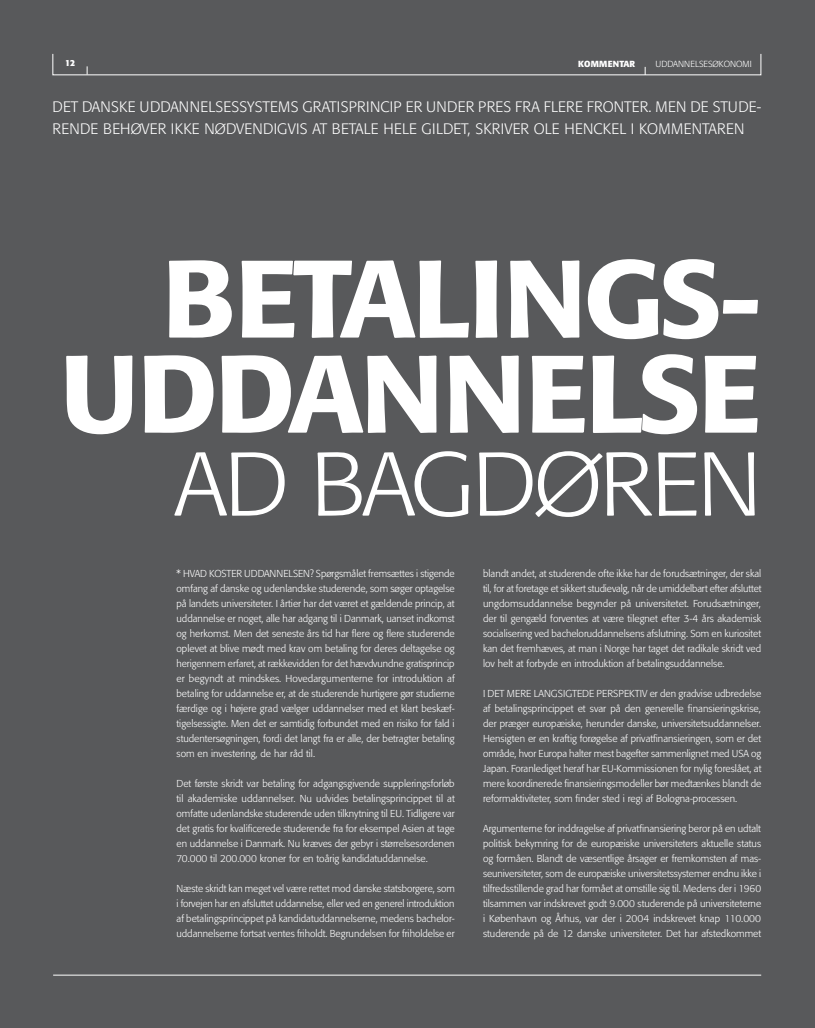
<style>
.page{position:relative;width:815px;height:1028px;background:#58595b}
.page>*{position:absolute;margin:0;border:0;box-sizing:border-box;transform-origin:0 0}
.t1{font:500 108.75px/95px "Formata";letter-spacing:-.03em;color:#fff;text-align:right;scale:1.05 1}
.t2{font:300 89.38px "Formata";letter-spacing:-.03em;color:#fff;scale:1.05 1}
.t3{font:300 15px "Formata";letter-spacing:.03em;color:#fff}
.t4{font:300 10px/15px "Formata";color:#fff;text-align:justify}
.t5{font:300 8.75px "Formata";color:#fff}
.t6{font:700 8.75px "Formata";letter-spacing:.02em;color:#fff}
</style>
<div class="page">
<hr style="left:53px;top:974px;width:708px;height:1px;background:#fff">
<div style="left:53px;top:54px;width:708px;height:21px;border:1px solid #fff"></div>
<p class="t6" style="left:65px;top:57px;width:6px">12</p>
<p class="t6" style="left:578px;top:59px;width:58px">KOMMENTAR</p>
<p class="t5" style="left:655px;top:59px;width:98px">UDDANNELSESØKONOMI</p>
<p class="t3" style="left:53px;top:98px;width:40px">Det danske</p>
<p class="t3" style="left:140px;top:98px;width:10px">uddannelsessystems</p>
<p class="t3" style="left:302px;top:98px;width:9px">gratisprincip</p>
<p class="t3" style="left:406px;top:98px;width:31px">er under</p>
<p class="t3" style="left:478px;top:98px;width:9px">pres</p>
<p class="t3" style="left:515px;top:98px;width:9px">fra</p>
<p class="t3" style="left:544px;top:98px;width:9px">flere</p>
<p class="t3" style="left:587px;top:98px;width:10px">fronter</p>
<p class="t3" style="left:648px;top:98px;width:74px">. Mendestude</p>
<p class="t3" style="left:757px;top:98px;width:6px">-</p>
<p class="t3" style="left:53px;top:120px;width:10px">rende</p>
<p class="t3" style="left:103px;top:120px;width:10px">behøver</p>
<p class="t3" style="left:171px;top:120px;width:8px">ikke</p>
<p class="t3" style="left:204px;top:120px;width:10px">nødvendigvis</p>
<p class="t3" style="left:312px;top:120px;width:29px">at betale</p>
<p class="t3" style="left:383px;top:120px;width:9px">hele</p>
<p class="t3" style="left:422px;top:120px;width:9px">gildet</p>
<p class="t3" style="left:468px;top:120px;width:17px">, skriver</p>
<p class="t3" style="left:534px;top:120px;width:51px">Ole Henckel</p>
<p class="t3" style="left:631px;top:120px;width:19px">i kommentaren</p>
<p class="t1" style="left:60px;top:251px;width:670px">BETALINGS-<br>UDDANNELSE</p>
<p class="t2" style="left:174px;top:432px;width:561px">AD BAGDØREN</p>
<p class="t4" style="left:177px;top:566px;width:280px">* HVAD KOSTER UDDANNELSEN? Spørgsmålet fremsættes i stigende omfang af danske og udenlandske studerende, som søger optagelse på landets universiteter. I årtier har det været et gældende princip, at uddannelse er noget, alle har adgang til i Danmark, uanset indkomst og herkomst. Men det seneste års tid har flere og flere studerende oplevet at blive mødt med krav om betaling for deres deltagelse og herigennem erfaret, at rækkevidden for det hævdvundne gratisprincip er begyndt at mindskes. Hovedargumenterne for introduktion af betaling for uddannelse er, at de studerende hurtigere gør studierne færdige og i højere grad vælger uddannelser med et klart beskæf&shy;tigelsessigte. Men det er samtidig forbundet med en risiko for fald i studentersøgningen, fordi det langt fra er alle, der betragter betaling som en investering, de har råd til.</p>
<p class="t4" style="left:177px;top:776px;width:280px">Det første skridt var betaling for adgangsgivende suppleringsforløb til akademiske uddannelser. Nu udvides betalingsprincippet til at omfatte udenlandske studerende uden tilknytning til EU. Tidligere var det gratis for kvalificerede studerende fra for eksempel Asien at tage en uddannelse i Danmark. Nu kræves der gebyr i størrelsesordenen 70.000 til 200.000 kroner for en toårig kandidatuddannelse.</p>
<p class="t4" style="left:177px;top:881px;width:280px">Næste skridt kan meget vel være rettet mod danske statsborgere, som i forvejen har en afsluttet uddannelse, eller ved en generel introduktion af betalingsprincippet på kandidatuddannelserne, medens bachelor&shy;uddannelserne fortsat ventes friholdt. Begrundelsen for friholdelse er</p>
<p class="t4" style="left:483px;top:566px;width:280px">blandt andet, at studerende ofte ikke har de forudsætninger, der skal til, for at foretage et sikkert studievalg, når de umiddelbart efter afsluttet ungdomsuddannelse begynder på universitetet. Forudsætninger, der til gengæld forventes at være tilegnet efter 3-4 års akademisk socialisering ved bacheloruddannelsens afslutning. Som en kuriositet kan det fremhæves, at man i Norge har taget det radikale skridt ved lov helt at forbyde en introduktion af betalingsuddannelse.</p>
<p class="t4" style="left:483px;top:686px;width:280px">I DET MERE LANGSIGTEDE PERSPEKTIV er den gradvise udbredelse af betalingsprincippet et svar på den generelle finansieringskrise, der præger europæiske, herunder danske, universitetsuddannelser.<br>Hensigten er en kraftig forøgelse af privatfinansieringen, som er det område, hvor Europa halter mest bagefter sammenlignet med USA og Japan. Foranlediget heraf har EU-Kommissionen for nylig foreslået, at mere koordinerede finansieringsmodeller bør medtænkes blandt de reformaktiviteter, som finder sted i regi af Bologna-processen.</p>
<p class="t4" style="left:483px;top:821px;width:280px">Argumenterne for inddragelse af privatfinansiering beror på en udtalt politisk bekymring for de europæiske universiteters aktuelle status og formåen. Blandt de væsentlige årsager er fremkomsten af mas&shy;seuniversiteter, som de europæiske universitetssystemer endnu ikke i tilfredsstillende grad har formået at omstille sig til. Medens der i 1960 tilsammen var indskrevet godt 9.000 studerende på universiteterne i København og Århus, var der i 2004 indskrevet knap 110.000 studerende på de 12 danske universiteter. Det har afstedkommet</p>
</div>
